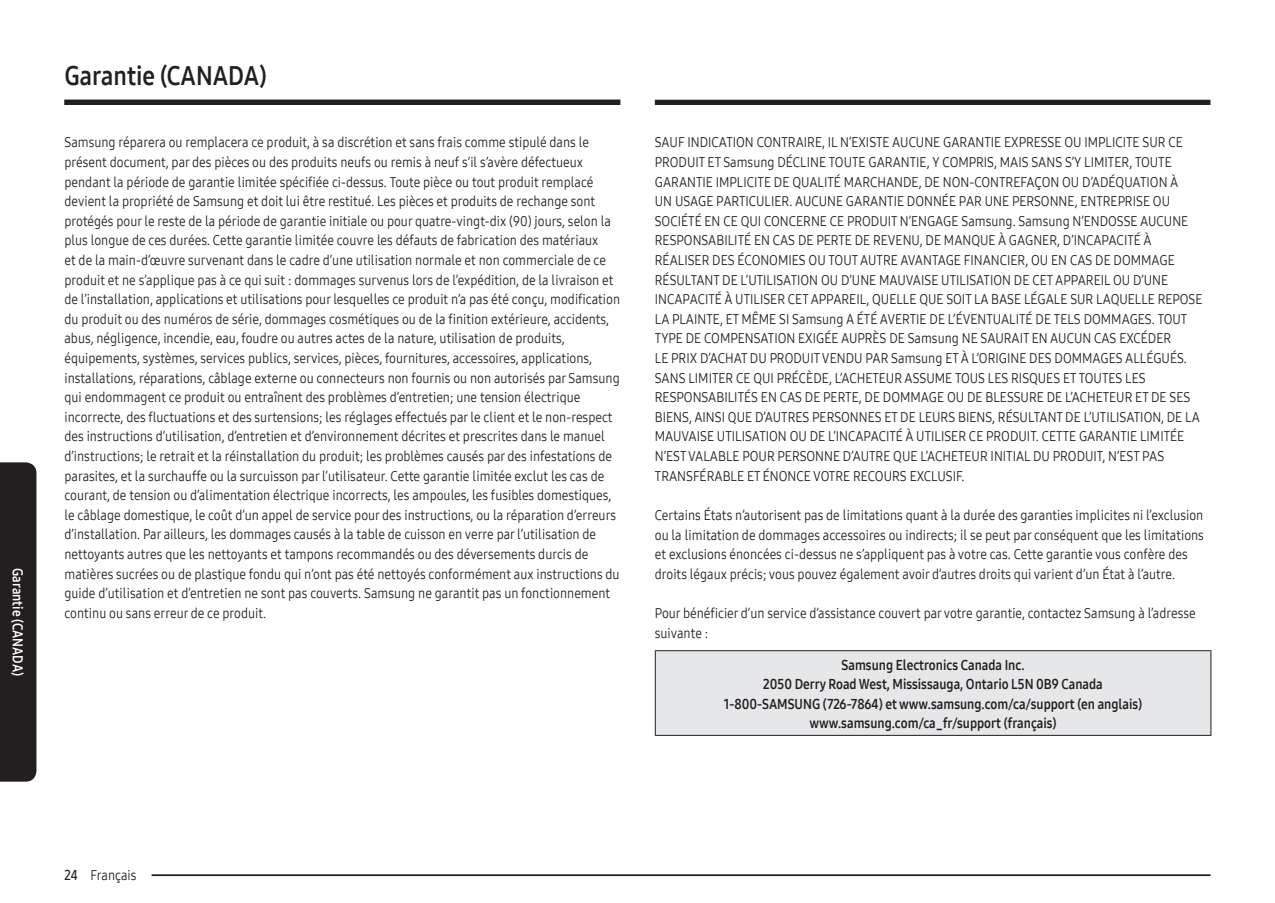
<style>
.page{position:relative;width:1275px;height:903px;background:#fff}
.page>*{position:absolute;margin:0;border:0;box-sizing:border-box;transform-origin:0 0}
.t1{font:26.25px "Samsung One 700";color:#231f20;scale:.9 1}
.t2{font:14px/19.6px "Samsung One 400";color:#231f20;scale:.9 1}
.t3{font:14px/19.6px "Samsung One 700";color:#231f20;text-align:center;scale:.9 1}
.t4{font:14px "Samsung One 700";color:#fff;scale:.9 1}
.s1{font-family:"Samsung One 600"}
</style>
<div class="page">
<div style="left:655px;top:100px;width:555px;height:5px;background:#231f20"></div>
<hr style="left:151px;top:874px;width:1059px;height:2px;background:#231f20">
<div style="left:0;top:462px;width:37px;height:320px;background:#231f20"></div>
<div style="left:64px;top:100px;width:556px;height:5px;background:#231f20"></div>
<div style="left:655px;top:651px;width:556px;height:84px;background:#e6e7e9"></div>
<hr style="left:655px;top:650px;width:556px;height:1px;background:#231f20">
<hr style="left:655px;top:651px;width:1px;height:84px;background:#231f20">
<hr style="left:1210px;top:651px;width:1px;height:84px;background:#231f20">
<hr style="left:655px;top:735px;width:556px;height:1px;background:#231f20">
<p class="t4" style="left:27px;top:568px;width:121px;rotate:90deg">Garantie (CANADA)</p>
<h1 class="t1" style="left:64px;top:58px;width:226px">Garantie (CANADA)</h1>
<p class="t2" style="left:64px;top:132px;width:619px">Samsung réparera ou remplacera ce produit, à sa discrétion et sans frais comme stipulé dans le présent document, par des pièces ou des produits neufs ou remis à neuf s’il s’avère défectueux pendant la période de garantie limitée spécifiée ci-dessus. Toute pièce ou tout produit remplacé devient la propriété de Samsung et doit lui être restitué. Les pièces et produits de rechange sont protégés pour le reste de la période de garantie initiale ou pour quatre-vingt-dix (90) jours, selon la plus longue de ces durées. Cette garantie limitée couvre les défauts de fabrication des matériaux<br>et de la main-d’œuvre survenant dans le cadre d’une utilisation normale et non commerciale de ce produit et ne s’applique pas à ce qui suit : dommages survenus lors de l’expédition, de la livraison et de l’installation, applications et utilisations pour lesquelles ce produit n’a pas été conçu, modification du produit ou des numéros de série, dommages cosmétiques ou de la finition extérieure, accidents, abus, négligence, incendie, eau, foudre ou autres actes de la nature, utilisation de produits, équipements, systèmes, services publics, services, pièces, fournitures, accessoires, applications, installations, réparations, câblage externe ou connecteurs non fournis ou non autorisés par Samsung qui endommagent ce produit ou entraînent des problèmes d’entretien; une tension électrique incorrecte, des fluctuations et des surtensions; les réglages effectués par le client et le non-respect des instructions d’utilisation, d’entretien et d’environnement décrites et prescrites dans le manuel d’instructions; le retrait et la réinstallation du produit; les problèmes causés par des infestations de parasites, et la surchauffe ou la surcuisson par l’utilisateur. Cette garantie limitée exclut les cas de courant, de tension ou d’alimentation électrique incorrects, les ampoules, les fusibles domestiques, le câblage domestique, le coût d’un appel de service pour des instructions, ou la réparation d’erreurs d’installation. Par ailleurs, les dommages causés à la table de cuisson en verre par l’utilisation de nettoyants autres que les nettoyants et tampons recommandés ou des déversements durcis de matières sucrées ou de plastique fondu qui n’ont pas été nettoyés conformément aux instructions du guide d’utilisation et d’entretien ne sont pas couverts. Samsung ne garantit pas un fonctionnement continu ou sans erreur de ce produit.</p>
<p class="t2" style="left:655px;top:132px;width:610px">SAUF INDICATION CONTRAIRE, IL N’EXISTE AUCUNE GARANTIE EXPRESSE OU IMPLICITE SUR CE PRODUIT ET Samsung DÉCLINE TOUTE GARANTIE, Y COMPRIS, MAIS SANS S’Y LIMITER, TOUTE GARANTIE IMPLICITE DE QUALITÉ MARCHANDE, DE NON-CONTREFAÇON OU D’ADÉQUATION À<br>UN USAGE PARTICULIER. AUCUNE GARANTIE DONNÉE PAR UNE PERSONNE, ENTREPRISE OU SOCIÉTÉ EN CE QUI CONCERNE CE PRODUIT N’ENGAGE Samsung. Samsung N’ENDOSSE AUCUNE RESPONSABILITÉ EN CAS DE PERTE DE REVENU, DE MANQUE À GAGNER, D’INCAPACITÉ À RÉALISER DES ÉCONOMIES OU TOUT AUTRE AVANTAGE FINANCIER, OU EN CAS DE DOMMAGE RÉSULTANT DE L’UTILISATION OU D’UNE MAUVAISE UTILISATION DE CET APPAREIL OU D’UNE INCAPACITÉ À UTILISER CET APPAREIL, QUELLE QUE SOIT LA BASE LÉGALE SUR LAQUELLE REPOSE LA PLAINTE, ET MÊME SI Samsung A ÉTÉ AVERTIE DE L’ÉVENTUALITÉ DE TELS DOMMAGES. TOUT TYPE DE COMPENSATION EXIGÉE AUPRÈS DE Samsung NE SAURAIT EN AUCUN CAS EXCÉDER<br>LE PRIX D’ACHAT DU PRODUIT VENDU PAR Samsung ET À L’ORIGINE DES DOMMAGES ALLÉGUÉS.<br>SANS LIMITER CE QUI PRÉCÈDE, L’ACHETEUR ASSUME TOUS LES RISQUES ET TOUTES LES RESPONSABILITÉS EN CAS DE PERTE, DE DOMMAGE OU DE BLESSURE DE L’ACHETEUR ET DE SES BIENS, AINSI QUE D’AUTRES PERSONNES ET DE LEURS BIENS, RÉSULTANT DE L’UTILISATION, DE LA MAUVAISE UTILISATION OU DE L’INCAPACITÉ À UTILISER CE PRODUIT. CETTE GARANTIE LIMITÉE N’EST VALABLE POUR PERSONNE D’AUTRE QUE L’ACHETEUR INITIAL DU PRODUIT, N’EST PAS TRANSFÉRABLE ET ÉNONCE VOTRE RECOURS EXCLUSIF.</p>
<p class="t2" style="left:655px;top:505px;width:612px">Certains États n’autorisent pas de limitations quant à la durée des garanties implicites ni l’exclusion ou la limitation de dommages accessoires ou indirects; il se peut par conséquent que les limitations et exclusions énoncées ci-dessus ne s’appliquent pas à votre cas. Cette garantie vous confère des droits légaux précis; vous pouvez également avoir d’autres droits qui varient d’un État à l’autre.</p>
<p class="t2" style="left:655px;top:603px;width:602px">Pour bénéficier d’un service d’assistance couvert par votre garantie, contactez Samsung à l’adresse suivante :</p>
<p class="t3" style="left:724px;top:655px;width:467px">Samsung Electronics Canada Inc.<br>2050 Derry Road West, Mississauga, Ontario L5N 0B9 Canada 1-800-SAMSUNG (726-7864) et www.samsung.com/ca/support (en anglais) www.samsung.com/ca_fr/support (français)</p>
<p class="t2" style="left:64px;top:865px;width:82px"><span class="s1">24</span> Français</p>
</div>
